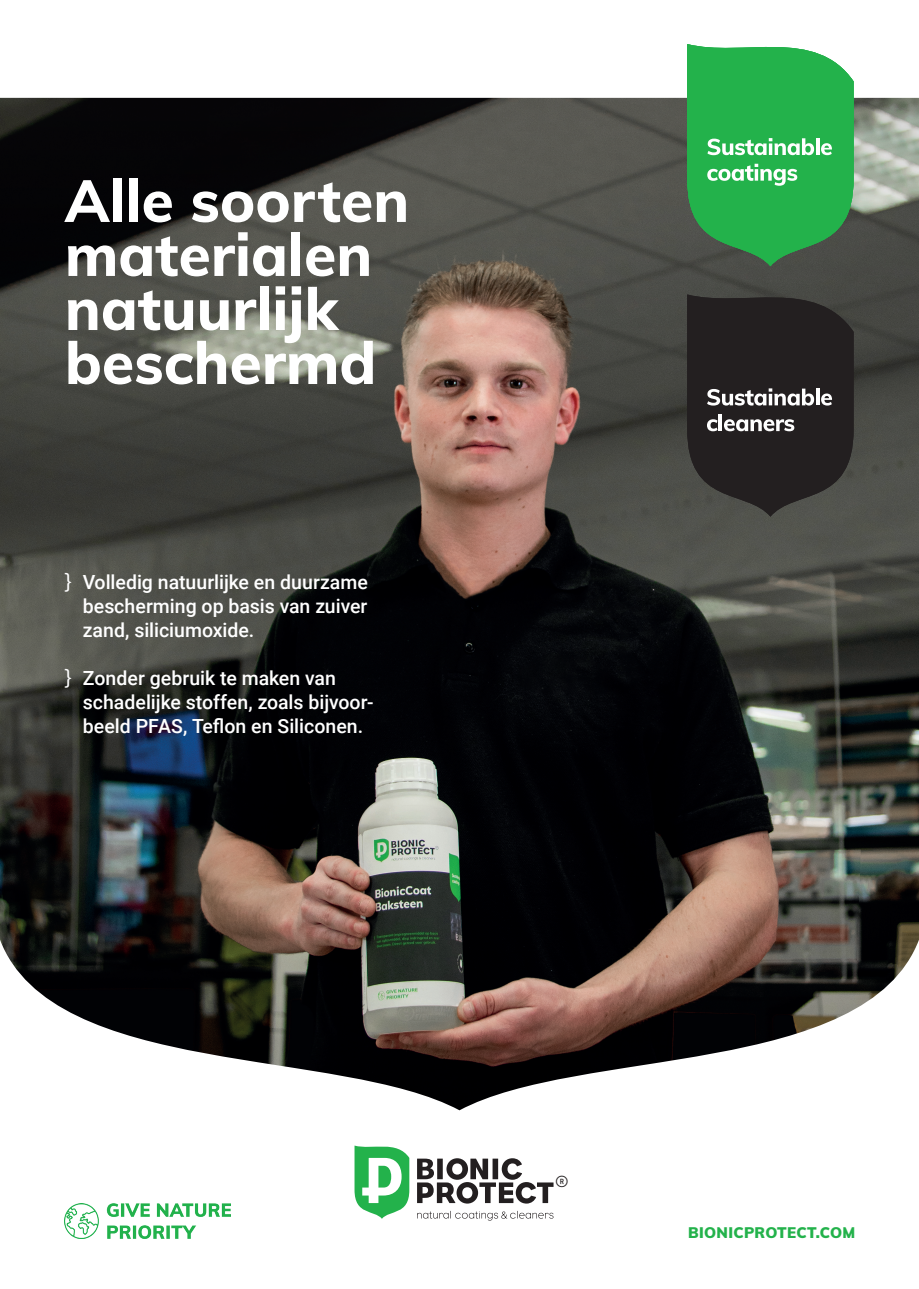
<style>
.page{position:relative;width:919px;height:1289px;background:#fff}
.page>*{position:absolute;margin:0;border:0;box-sizing:border-box;transform-origin:0 0}
.t1{font:800 58.65px/54px "Muli";color:#fff}
.t2{font:300 29.85px "Barlow";color:#231f20}
.t3{font:500 19.5px/24px "Roboto";color:#fff;text-align:justify}
.t4{font:900 15px "Muli";letter-spacing:.02em;color:#23b24b}
.s1{font-family:"Muli";font-weight:400;font-size:21px}
</style>
<div class="page">
<img style="left:0;top:405px;width:918px;height:705px">
<svg style="left:0;top:98px;width:918px;height:307px;background:#4d4a44"></svg>
<img style="left:65px;top:1203px;width:165px;height:34px">
<svg style="left:354px;top:1145px;width:55px;height:73px"></svg>
<svg style="left:417px;top:1210px;width:136px;height:10px"></svg>
<svg style="left:417px;top:1158px;width:136px;height:45px"></svg>
<svg style="left:687px;top:294px;width:166px;height:222px;background:#322f2f"></svg>
<svg style="left:687px;top:44px;width:166px;height:222px;background:#37ac58"></svg>
<h1 class="t1" style="left:65px;top:171px;width:346px">Alle soorten materialen natuurlijk beschermd</h1>
<p class="t3" style="left:83px;top:569px;width:286px;text-indent:-18px"><span class="s1">}</span> Volledig natuurlijke en duurzame bescherming op basis van zuiver zand, siliciumoxide.</p>
<p class="t3" style="left:83px;top:665px;width:292px;text-align:left;text-indent:-18px"><span class="s1">}</span> Zonder gebruik te maken van schadelijke stoffen, zoals bijvoor&shy;beeld PFAS, Teflon en Siliconen.</p>
<h2 class="t2" style="left:555px;top:1164px;width:15px">®</h2>
<p class="t4" style="left:688px;top:1221px;width:168px">BIONICPROTECT.COM</p>
</div>
